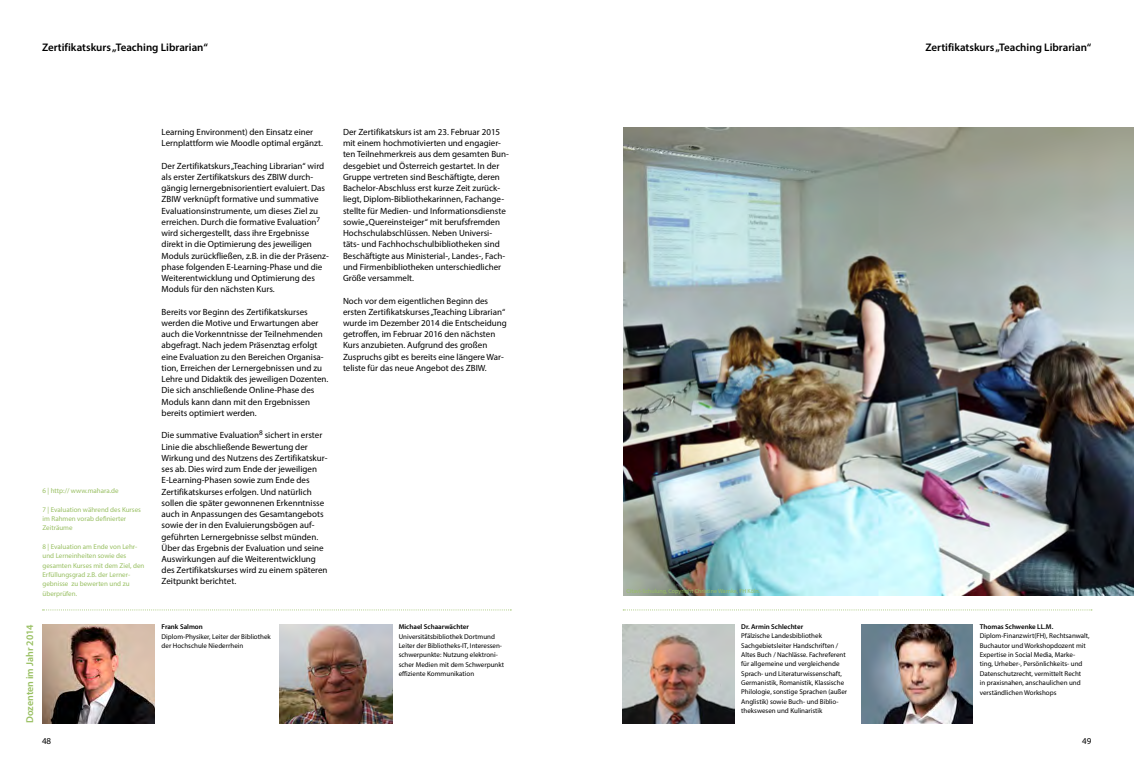
<style>
.page{position:relative;width:1134px;height:766px;background:#fff}
.page>*{position:absolute;margin:0;border:0;box-sizing:border-box;transform-origin:0 0}
.t1{font:600 11px "Myriad Pro";color:#000}
.t2{font:600 10px "Myriad Pro";color:#98bf61}
.t3{font:9px/11.2px "Myriad Pro";color:#000}
.t4{font:7px/9.4px "Myriad Pro";color:#000}
.t5{font:7px/9.4px "Myriad Pro";color:#98bf61}
.t6{font:600 7px "Myriad Pro";color:#000}
.t7{font:6px "Myriad Pro";color:#98bf61}
</style>
<div class="page">
<svg style="left:43px;top:609px;width:468px;height:1px"></svg>
<svg style="left:623px;top:609px;width:469px;height:1px"></svg>
<img style="left:624px;top:128px;width:510px;height:467px">
<img style="left:623px;top:624px;width:111px;height:99px">
<img style="left:861px;top:624px;width:112px;height:98px">
<img style="left:280px;top:624px;width:112px;height:99px">
<img style="left:43px;top:624px;width:111px;height:99px">
<p class="t1" style="left:42px;top:40px;width:168px">Zertifikatskurs „Teaching Librarian“</p>
<p class="t1" style="left:925px;top:40px;width:168px">Zertifikatskurs „Teaching Librarian“</p>
<p class="t5" style="left:43px;top:485px;width:78px">6 | http:// www.mahara.de</p>
<p class="t5" style="left:43px;top:504px;width:100px">7 | Evaluation während des Kurses im Rahmen vorab definierter<br>Zeiträume</p>
<p class="t5" style="left:43px;top:541px;width:103px">8 | Evaluation am Ende von Lehr&shy;und Lerneinheiten sowie des gesamten Kurses mit dem Ziel, den<br>Erfüllungsgrad z.B. der Lerner&shy;gebnisse zu bewerten und zu überprüfen.</p>
<p class="t3" style="left:162px;top:126px;width:163px">Learning Environment) den Einsatz einer<br>Lernplattform wie Moodle optimal ergänzt.</p>
<p class="t3" style="left:162px;top:160px;width:169px">Der Zertifikatskurs „Teaching Librarian“ wird als erster Zertifikatskurs des ZBIW durch&shy;gängig lernergebnisorientiert evaluiert. Das ZBIW verknüpft formative und summative Evaluationsinstrumente, um dieses Ziel zu erreichen. Durch die formative Evaluation<sup>7 </sup>wird sichergestellt, dass ihre Ergebnisse direkt in die Optimierung des jeweiligen Moduls zurückfließen, z.B. in die der Präsenz&shy;phase folgenden E-Learning-Phase und die Weiterentwicklung und Optimierung des Moduls für den nächsten Kurs.</p>
<p class="t3" style="left:162px;top:306px;width:168px">Bereits vor Beginn des Zertifikatskurses werden die Motive und Erwartungen aber auch die Vorkenntnisse der Teilnehmenden abgefragt. Nach jedem Präsenztag erfolgt eine Evaluation zu den Bereichen Organisa&shy;tion, Erreichen der Lernergebnissen und zu Lehre und Didaktik des jeweiligen Dozenten.<br>Die sich anschließende Online-Phase des Moduls kann dann mit den Ergebnissen bereits optimiert werden.</p>
<p class="t3" style="left:162px;top:429px;width:167px">Die summative Evaluation<sup>8</sup> sichert in erster Linie die abschließende Bewertung der Wirkung und des Nutzens des Zertifikatskur&shy;ses ab. Dies wird zum Ende der jeweiligen E-Learning-Phasen sowie zum Ende des Zertifikatskurses erfolgen. Und natürlich sollen die später gewonnenen Erkenntnisse auch in Anpassungen des Gesamtangebots sowie der in den Evaluierungsbögen auf&shy;geführten Lernergebnisse selbst münden.<br>Über das Ergebnis der Evaluation und seine Auswirkungen auf die Weiterentwicklung des Zertifikatskurses wird zu einem späteren Zeitpunkt berichtet.</p>
<p class="t3" style="left:343px;top:126px;width:167px">Der Zertifikatskurs ist am 23. Februar 2015 mit einem hochmotivierten und engagier&shy;ten Teilnehmerkreis aus dem gesamten Bun&shy;desgebiet und Österreich gestartet. In der Gruppe vertreten sind Beschäftigte, deren Bachelor-Abschluss erst kurze Zeit zurück&shy;liegt, Diplom-Bibliothekarinnen, Fachange&shy;stellte für Medien- und Informationsdienste sowie „Quereinsteiger“ mit berufsfremden Hochschulabschlüssen. Neben Universi&shy;täts- und Fachhochschulbibliotheken sind Beschäftigte aus Ministerial-, Landes-, Fach&shy;und Firmenbibliotheken unterschiedlicher Größe versammelt.</p>
<p class="t3" style="left:343px;top:295px;width:165px">Noch vor dem eigentlichen Beginn des ersten Zertifikatskurses „Teaching Librarian“ wurde im Dezember 2014 die Entscheidung getroffen, im Februar 2016 den nächsten Kurs anzubieten. Aufgrund des großen Zuspruchs gibt es bereits eine längere War&shy;teliste für das neue Angebot des ZBIW.</p>
<p class="t2" style="left:23px;top:723px;width:100px;rotate:-90deg">Dozenten im Jahr 2014</p>
<p class="t6" style="left:399px;top:622px;width:72px">Michael Schaarwächter</p>
<p class="t6" style="left:162px;top:622px;width:43px">Frank Salmon</p>
<p class="t4" style="left:162px;top:631px;width:111px">Diplom-Physiker, Leiter der Bibliothek der Hochschule Niederrhein</p>
<p class="t4" style="left:399px;top:631px;width:107px">Universitätsbibliothek Dortmund Leiter der Bibliotheks-IT, Interessen&shy;schwerpunkte: Nutzung elektroni&shy;scher Medien mit dem Schwerpunkt effiziente Kommunikation</p>
<p class="t7" style="left:626px;top:587px;width:135px">Citavi-Schulung, Copyright Christine Warnke, FH Köln.</p>
<p class="t6" style="left:741px;top:622px;width:63px">Dr. Armin Schlechter</p>
<p class="t4" style="left:741px;top:631px;width:108px">Pfälzische Landesbibliothek Sachgebietsleiter Handschriften / Altes Buch / Nachlässe. Fachreferent für allgemeine und vergleichende Sprach- und Literaturwissenschaft, Germanistik, Romanistik, Klassische Philologie, sonstige Sprachen (außer Anglistik) sowie Buch- und Biblio&shy;thekswesen und Kulinaristik</p>
<p class="t6" style="left:980px;top:622px;width:75px">Thomas Schwenke LL.M.</p>
<p class="t4" style="left:980px;top:631px;width:111px">Diplom-Finanzwirt(FH), Rechtsanwalt, Buchautor und Workshopdozent mit Expertise in Social Media, Marke&shy;ting, Urheber-, Persönlichkeits- und Datenschutzrecht, vermittelt Recht<br>in praxisnahen, anschaulichen und verständlichen Workshops</p>
<p class="t3" style="left:42px;top:735px;width:11px">48</p>
<p class="t3" style="left:1082px;top:735px;width:11px">49</p>
</div>
